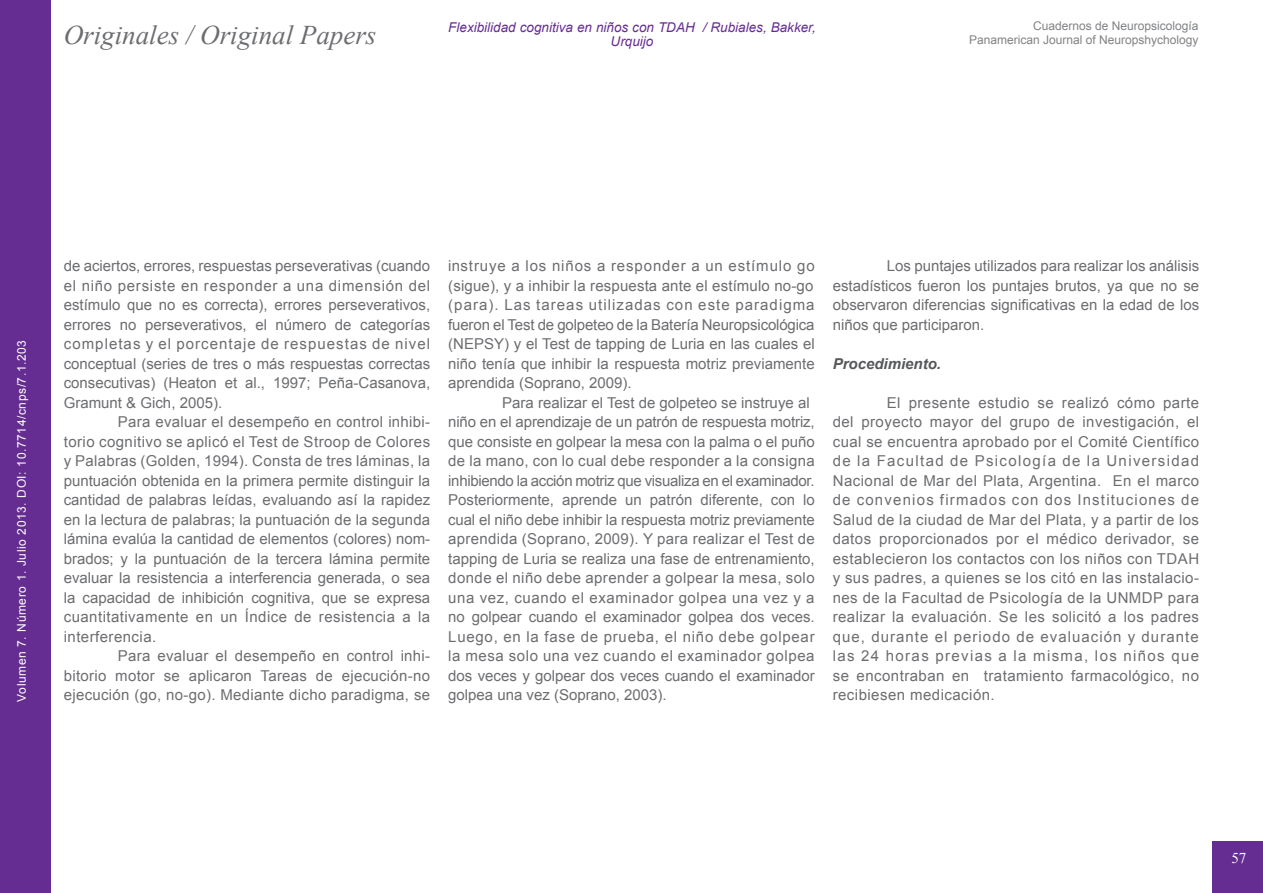
<style>
.page{position:relative;width:1263px;height:893px;background:#fff}
.page>*{position:absolute;margin:0;border:0;box-sizing:border-box;transform-origin:0 0}
.t1{font:italic 27px "Times New Roman";color:#6c6d70}
.t2{font:15px/19.5px "Arial";letter-spacing:.02em;color:#6c6d70;text-align:justify}
.t3{font:15px/19.5px "Arial";color:#6c6d70}
.t4{font:15px/19.5px "Arial";letter-spacing:-.01em;color:#6c6d70}
.t5{font:15px/19.5px "Arial";letter-spacing:.08em;color:#6c6d70}
.t6{font:15px "Arial";letter-spacing:.04em;color:#6c6d70}
.t7{font:15px "Arial";letter-spacing:.09em;color:#6c6d70}
.t8{font:15px "Arial";letter-spacing:-.02em;color:#6c6d70}
.t9{font:15px "Arial";letter-spacing:.07em;color:#6c6d70}
.t10{font:15px "Arial";letter-spacing:.05em;color:#6c6d70}
.t11{font:15px "Arial";letter-spacing:.06em;color:#6c6d70}
.t12{font:italic 700 15px "Arial";color:#57585a}
.t13{font:15px "Times New Roman";color:#fff}
.t14{font:italic 13.5px/13.5px "Arial";color:#652d91;text-align:center}
.t15{font:12px "Arial";color:#808285}
.t16{font:12px "Arial";letter-spacing:.05em;color:#fff}
</style>
<div class="page">
<div style="left:0;top:0;width:51px;height:893px;background:#652d91"></div>
<div style="left:1212px;top:841px;width:51px;height:52px;background:#652d91"></div>
<p class="t15" style="left:1033px;top:18px;width:167px">Cuadernos de Neuropsicología</p>
<p class="t14" style="left:448px;top:21px;width:369px">Flexibilidad cognitiva en niños con TDAH / Rubiales, Bakker,<br>Urquijo</p>
<h1 class="t1" style="left:64px;top:17px;width:314px">Originales / Original Papers</h1>
<p class="t15" style="left:969px;top:32px;width:231px">Panamerican Journal of Neuropshychology</p>
<p class="t16" style="left:14px;top:702px;width:363px;rotate:-90deg">Volumen 7. Número 1. Julio 2013. DOI: 10.7714/cnps/7.1.203</p>
<p class="t3" style="left:64px;top:257px;width:368px">de aciertos, errores, respuestas perseverativas (cuando</p>
<p class="t10" style="left:64px;top:276px;width:368px">el niño persiste en responder a una dimensión del</p>
<p class="t2" style="left:64px;top:296px;width:368px">estímulo que no es correcta), errores perseverativos, errores no perseverativos, el número de categorías completas y el porcentaje de respuestas de nivel</p>
<p class="t2" style="left:64px;top:354px;width:368px">conceptual (series de tres o más respuestas correctas consecutivas) (Heaton et al., 1997; Peña-Casanova, Gramunt &amp; Gich, 2005).</p>
<p class="t2" style="left:64px;top:413px;width:368px;text-align:right">Para evaluar el desempeño en control inhibi-<br>torio cognitivo se aplicó el Test de Stroop de Colores</p>
<p class="t2" style="left:64px;top:452px;width:368px">y Palabras (Golden, 1994). Consta de tres láminas, la</p>
<p class="t2" style="left:64px;top:471px;width:368px">puntuación obtenida en la primera permite distinguir la cantidad de palabras leídas, evaluando así la rapidez en la lectura de palabras; la puntuación de la segunda</p>
<p class="t2" style="left:64px;top:530px;width:368px">lámina evalúa la cantidad de elementos (colores) nom&shy;brados; y la puntuación de la tercera lámina permite evaluar la resistencia a interferencia generada, o sea la capacidad de inhibición cognitiva, que se expresa cuantitativamente en un Índice de resistencia a la interferencia.</p>
<p class="t2" style="left:64px;top:647px;width:368px;text-indent:54px">Para evaluar el desempeño en control inhi&shy;bitorio motor se aplicaron Tareas de ejecución-no ejecución (go, no-go). Mediante dicho paradigma, se</p>
<p class="t11" style="left:448px;top:256px;width:368px">instruye a los niños a responder a un estímulo go</p>
<p class="t2" style="left:448px;top:276px;width:367px">(sigue), y a inhibir la respuesta ante el estímulo no-go</p>
<p class="t9" style="left:448px;top:295px;width:368px">(para). Las tareas utilizadas con este paradigma</p>
<p class="t2" style="left:448px;top:315px;width:368px">fueron el Test de golpeteo de la Batería Neuropsicológica (NEPSY) y el Test de tapping de Luria en las cuales el niño tenía que inhibir la respuesta motriz previamente aprendida (Soprano, 2009).</p>
<p class="t3" style="left:502px;top:393px;width:309px">Para realizar el Test de golpeteo se instruye al</p>
<p class="t4" style="left:448px;top:413px;width:368px">niño en el aprendizaje de un patrón de respuesta motriz,</p>
<p class="t3" style="left:448px;top:432px;width:368px">que consiste en golpear la mesa con la palma o el puño</p>
<p class="t2" style="left:448px;top:452px;width:368px">de la mano, con lo cual debe responder a la consigna</p>
<p class="t8" style="left:448px;top:471px;width:368px">inhibiendo la acción motriz que visualiza en el examinador.</p>
<p class="t4" style="left:448px;top:491px;width:368px">Posteriormente, aprende un patrón diferente, con lo cual el niño debe inhibir la respuesta motriz previamente</p>
<p class="t2" style="left:448px;top:530px;width:368px">aprendida (Soprano, 2009). Y para realizar el Test de</p>
<p class="t3" style="left:448px;top:549px;width:368px">tapping de Luria se realiza una fase de entrenamiento, donde el niño debe aprender a golpear la mesa, solo</p>
<p class="t6" style="left:448px;top:588px;width:368px">una vez, cuando el examinador golpea una vez y a</p>
<p class="t3" style="left:448px;top:608px;width:368px">no golpear cuando el examinador golpea dos veces.<br>Luego, en la fase de prueba, el niño debe golpear</p>
<p class="t6" style="left:448px;top:646px;width:368px">la mesa solo una vez cuando el examinador golpea</p>
<p class="t3" style="left:448px;top:666px;width:368px">dos veces y golpear dos veces cuando el examinador golpea una vez (Soprano, 2003).</p>
<p class="t2" style="left:833px;top:257px;width:368px;text-indent:54px">Los puntajes utilizados para realizar los análisis estadísticos fueron los puntajes brutos, ya que no se observaron diferencias significativas en la edad de los niños que participaron.</p>
<p class="t12" style="left:833px;top:354px;width:110px">Procedimiento.</p>
<p class="t2" style="left:833px;top:393px;width:368px;text-indent:54px">El presente estudio se realizó cómo parte del proyecto mayor del grupo de investigación, el cual se encuentra aprobado por el Comité Científico</p>
<p class="t7" style="left:833px;top:451px;width:368px">de la Facultad de Psicología de la Universidad</p>
<p class="t5" style="left:833px;top:471px;width:368px">Nacional de Mar del Plata, Argentina. En el marco de convenios firmados con dos Instituciones de</p>
<p class="t2" style="left:833px;top:510px;width:368px">Salud de la ciudad de Mar del Plata, y a partir de los datos proporcionados por el médico derivador, se establecieron los contactos con los niños con TDAH y sus padres, a quienes se los citó en las instalacio&shy;nes de la Facultad de Psicología de la UNMDP para realizar la evaluación. Se les solicitó a los padres que, durante el periodo de evaluación y durante</p>
<p class="t7" style="left:833px;top:646px;width:368px">las 24 horas previas a la misma, los niños que</p>
<p class="t2" style="left:833px;top:666px;width:368px">se encontraban en tratamiento farmacológico, no recibiesen medicación.</p>
<p class="t13" style="left:1231px;top:848px;width:16px">57</p>
</div>
